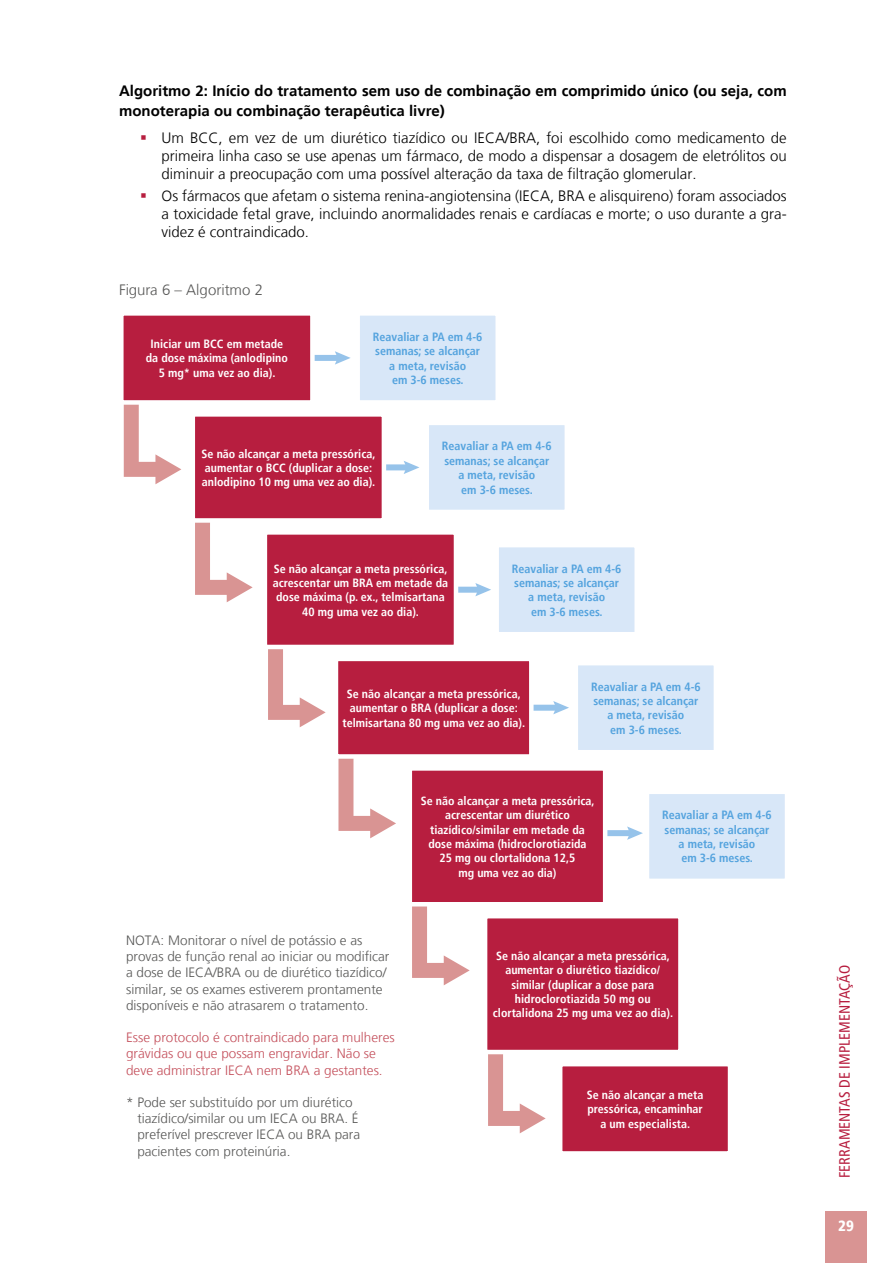
<style>
.page{position:relative;width:893px;height:1263px;background:#fff}
.page>*{position:absolute;margin:0;border:0;box-sizing:border-box;transform-origin:0 0}
.t1{font:300 15px/18px "Frutiger LT";color:#000;text-align:justify}
.t2{font:700 15px/20px "Frutiger LT";color:#000}
.t3{font:condensed 15px "Frutiger LT";color:#b71e3f}
.t4{font:300 15px "Frutiger LT";color:#575756}
.t5{font:900 condensed 15px "Frutiger LT";color:#fff}
.t6{font:300 13.5px/16.2px "Frutiger LT";color:#575756}
.t7{font:300 13.5px/16.2px "Frutiger LT";color:#c44f5b}
.t8{font:700 condensed 12px/14.4px "Frutiger LT";color:#fff;text-align:center}
.t9{font:700 condensed 12px/14.4px "Frutiger LT";color:#54a3de;text-align:center}
</style>
<div class="page">
<div style="left:825px;top:1211px;width:42px;height:52px;background:#d99493"></div>
<svg style="left:124px;top:405px;width:57px;height:79px"></svg>
<svg style="left:195px;top:523px;width:58px;height:79px"></svg>
<svg style="left:268px;top:649px;width:58px;height:78px"></svg>
<svg style="left:338px;top:759px;width:58px;height:79px"></svg>
<svg style="left:412px;top:906px;width:58px;height:79px"></svg>
<svg style="left:488px;top:1054px;width:58px;height:79px"></svg>
<div style="left:531px;top:705px;width:27px;height:6px;background:#96c3ea"></div>
<svg style="left:553px;top:701px;width:16px;height:13px"></svg>
<div style="left:336px;top:659px;width:195px;height:97px;background:#b71e3f"></div>
<div style="left:334px;top:657px;width:200px;height:102px;border:4px solid #fff"></div>
<div style="left:576px;top:663px;width:140px;height:89px;background:#d8e7f8"></div>
<div style="left:574px;top:661px;width:144px;height:93px;border:4px solid #fff"></div>
<div style="left:453px;top:587px;width:27px;height:6px;background:#96c3ea"></div>
<svg style="left:475px;top:583px;width:16px;height:13px"></svg>
<div style="left:265px;top:532px;width:191px;height:115px;background:#b71e3f"></div>
<div style="left:263px;top:530px;width:195px;height:119px;border:4px solid #fff"></div>
<div style="left:497px;top:545px;width:140px;height:89px;background:#d8e7f8"></div>
<div style="left:494px;top:543px;width:145px;height:93px;border:4px solid #fff"></div>
<div style="left:381px;top:464px;width:28px;height:6px;background:#96c3ea"></div>
<svg style="left:404px;top:461px;width:15px;height:13px"></svg>
<div style="left:193px;top:414px;width:191px;height:106px;background:#b71e3f"></div>
<div style="left:191px;top:412px;width:195px;height:111px;border:4px solid #fff"></div>
<div style="left:427px;top:423px;width:140px;height:89px;background:#d8e7f8"></div>
<div style="left:424px;top:421px;width:145px;height:93px;border:4px solid #fff"></div>
<div style="left:312px;top:355px;width:28px;height:6px;background:#96c3ea"></div>
<svg style="left:335px;top:351px;width:16px;height:14px"></svg>
<div style="left:121px;top:313px;width:191px;height:89px;background:#b71e3f"></div>
<div style="left:119px;top:311px;width:196px;height:94px;border:4px solid #fff"></div>
<div style="left:358px;top:313px;width:140px;height:89px;background:#d8e7f8"></div>
<div style="left:355px;top:311px;width:145px;height:94px;border:4px solid #fff"></div>
<div style="left:604px;top:830px;width:28px;height:6px;background:#96c3ea"></div>
<svg style="left:627px;top:826px;width:16px;height:14px"></svg>
<div style="left:647px;top:792px;width:140px;height:89px;background:#d8e7f8"></div>
<div style="left:645px;top:789px;width:144px;height:94px;border:4px solid #fff"></div>
<div style="left:410px;top:768px;width:195px;height:136px;background:#b71e3f"></div>
<div style="left:408px;top:766px;width:199px;height:140px;border:4px solid #fff"></div>
<div style="left:485px;top:916px;width:195px;height:136px;background:#b71e3f"></div>
<div style="left:483px;top:914px;width:200px;height:140px;border:4px solid #fff"></div>
<div style="left:560px;top:1064px;width:170px;height:89px;background:#b71e3f"></div>
<div style="left:558px;top:1062px;width:174px;height:94px;border:4px solid #fff"></div>
<p class="t2" style="left:119px;top:81px;width:669px">Algoritmo 2: Início do tratamento sem uso de combinação em comprimido único (ou seja, com monoterapia ou combinação terapêutica livre)</p>
<p class="t1" style="left:162px;top:129px;width:627px">Um BCC, em vez de um diurético tiazídico ou IECA/BRA, foi escolhido como medicamento de primeira linha caso se use apenas um fármaco, de modo a dispensar a dosagem de eletrólitos ou diminuir a preocupação com uma possível alteração da taxa de filtração glomerular.</p>
<p class="t1" style="left:162px;top:187px;width:627px">Os fármacos que afetam o sistema renina-angiotensina (IECA, BRA e alisquireno) foram associados a toxicidade fetal grave, incluindo anormalidades renais e cardíacas e morte; o uso durante a gra&shy;videz é contraindicado.</p>
<p class="t4" style="left:119px;top:281px;width:145px">Figura 6 – Algoritmo 2</p>
<p class="t8" style="left:146px;top:337px;width:144px">Iniciar um BCC em metade da dose máxima (anlodipino<br>5 mg* uma vez ao dia).</p>
<p class="t9" style="left:373px;top:329px;width:111px">Reavaliar a PA em 4-6 semanas; se alcançar a meta, revisão<br>em 3-6 meses.</p>
<p class="t8" style="left:202px;top:446px;width:175px;text-align:left">Se não alcançar a meta pressórica, aumentar o BCC (duplicar a dose: anlodipino 10 mg uma vez ao dia).</p>
<p class="t9" style="left:442px;top:439px;width:111px">Reavaliar a PA em 4-6 semanas; se alcançar a meta, revisão<br>em 3-6 meses.</p>
<p class="t8" style="left:273px;top:561px;width:177px">Se não alcançar a meta pressórica, acrescentar um BRA em metade da dose máxima (p. ex., telmisartana<br>40 mg uma vez ao dia).</p>
<p class="t9" style="left:512px;top:561px;width:111px">Reavaliar a PA em 4-6 semanas; se alcançar a meta, revisão<br>em 3-6 meses.</p>
<p class="t8" style="left:342px;top:686px;width:184px">Se não alcançar a meta pressórica, aumentar o BRA (duplicar a dose: telmisartana 80 mg uma vez ao dia).</p>
<p class="t9" style="left:591px;top:679px;width:111px">Reavaliar a PA em 4-6 semanas; se alcançar a meta, revisão<br>em 3-6 meses.</p>
<p class="t6" style="left:126px;top:932px;width:265px">NOTA: Monitorar o nível de potássio e as provas de função renal ao iniciar ou modificar a dose de IECA/BRA ou de diurético tiazídico/ similar, se os exames estiverem prontamente disponíveis e não atrasarem o tratamento.</p>
<p class="t7" style="left:126px;top:1030px;width:270px">Esse protocolo é contraindicado para mulheres grávidas ou que possam engravidar. Não se deve administrar IECA nem BRA a gestantes.</p>
<p class="t6" style="left:137px;top:1094px;width:224px;text-indent:-11px">* Pode ser substituído por um diurético tiazídico/similar ou um IECA ou BRA. É preferível prescrever IECA ou BRA para pacientes com proteinúria.</p>
<p class="t8" style="left:421px;top:793px;width:175px">Se não alcançar a meta pressórica, acrescentar um diurético tiazídico/similar em metade da dose máxima (hidroclorotiazida<br>25 mg ou clortalidona 12,5<br>mg uma vez ao dia)</p>
<p class="t9" style="left:662px;top:808px;width:111px">Reavaliar a PA em 4-6 semanas; se alcançar a meta, revisão<br>em 3-6 meses.</p>
<p class="t8" style="left:493px;top:948px;width:182px">Se não alcançar a meta pressórica, aumentar o diurético tiazídico/ similar (duplicar a dose para hidroclorotiazida 50 mg ou clortalidona 25 mg uma vez ao dia).</p>
<p class="t8" style="left:587px;top:1087px;width:118px">Se não alcançar a meta pressórica, encaminhar a um especialista.</p>
<p class="t3" style="left:836px;top:1178px;width:215px;rotate:-90deg">FERRAMENTAS DE IMPLEMENTAÇÃO</p>
<p class="t5" style="left:838px;top:1217px;width:17px">29</p>
</div>
